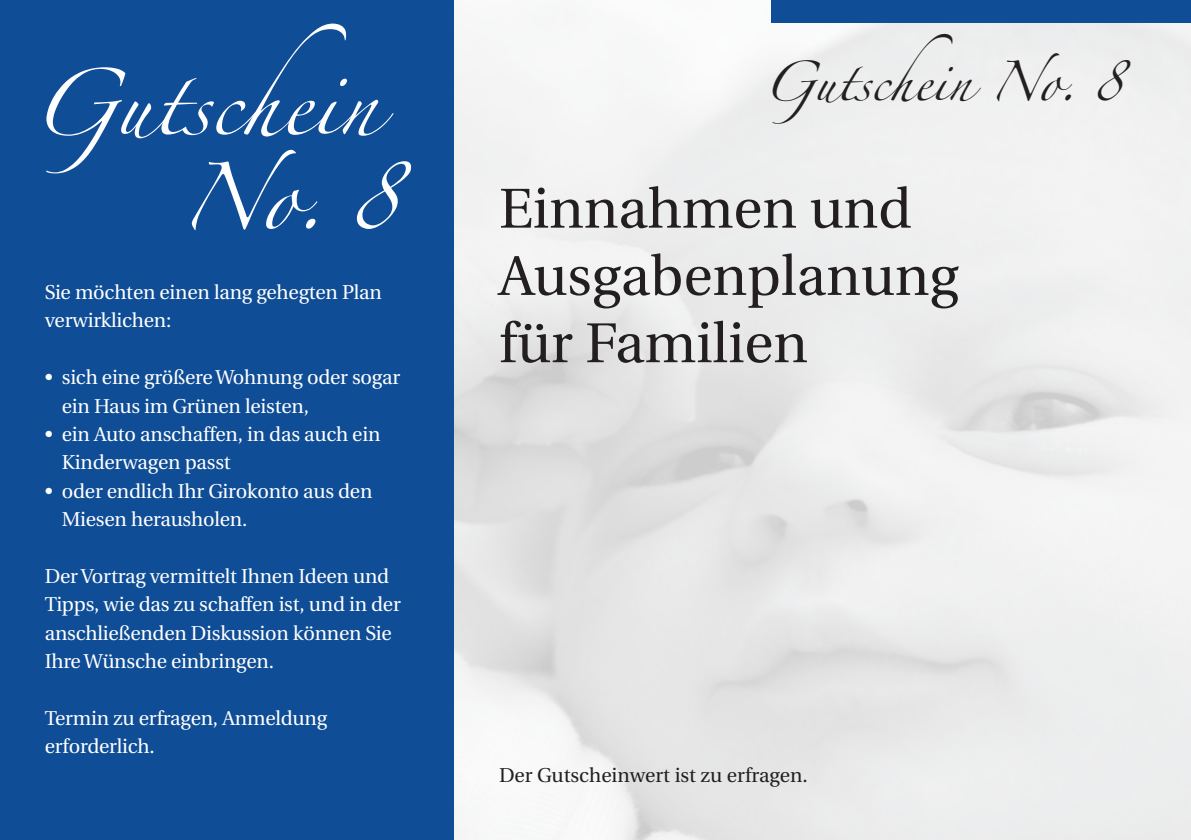
<style>
.page{position:relative;width:1191px;height:840px;background:#fff}
.page>*{position:absolute;margin:0;border:0;box-sizing:border-box;transform-origin:0 0}
.t1{font:60px "Zapfino";color:#fff}
.t2{font:56px/67.2px "Utopia";color:#231f20}
.t3{font:36px "Zapfino";color:#231f20}
.t4{font:20px/28.4px "Utopia";letter-spacing:-.01em;color:#fff}
.t5{font:20px "Utopia";color:#231f20}
</style>
<div class="page">
<div style="left:0;top:0;width:454px;height:839px;background:#0f4d96"></div>
<div style="left:771px;top:0;width:420px;height:23px;background:#0f4d96"></div>
<p class="t1" style="left:30px;top:78px;width:349px">Gutschein</p>
<p class="t3" style="left:763px;top:67px;width:361px">Gutschein No. 8</p>
<p class="t1" style="left:180px;top:172px;width:219px">No . 8</p>
<p class="t2" style="left:499px;top:176px;width:461px">Einnahmen und<br>Ausgabenplanung für Familien</p>
<p class="t4" style="left:45px;top:278px;width:338px">Sie möchten einen lang gehegten Plan verwirklichen:</p>
<p class="t4" style="left:62px;top:363px;width:340px;text-indent:-17px">• sich eine größere Wohnung oder sogar ein Haus im Grünen leisten,</p>
<p class="t4" style="left:62px;top:420px;width:320px;text-indent:-17px">• ein Auto anschaffen, in das auch ein<br>Kinderwagen passt</p>
<p class="t4" style="left:62px;top:477px;width:312px;text-indent:-17px">• oder endlich Ihr Girokonto aus den<br>Miesen herausholen.</p>
<p class="t4" style="left:45px;top:562px;width:357px">Der Vortrag vermittelt Ihnen Ideen und Tipps, wie das zu schaffen ist, und in der anschließenden Diskussion können Sie Ihre Wünsche einbringen.</p>
<p class="t4" style="left:45px;top:703px;width:284px">Termin zu erfragen, Anmeldung erforderlich.</p>
<p class="t5" style="left:499px;top:763px;width:310px">Der Gutscheinwert ist zu erfragen.</p>
</div>
